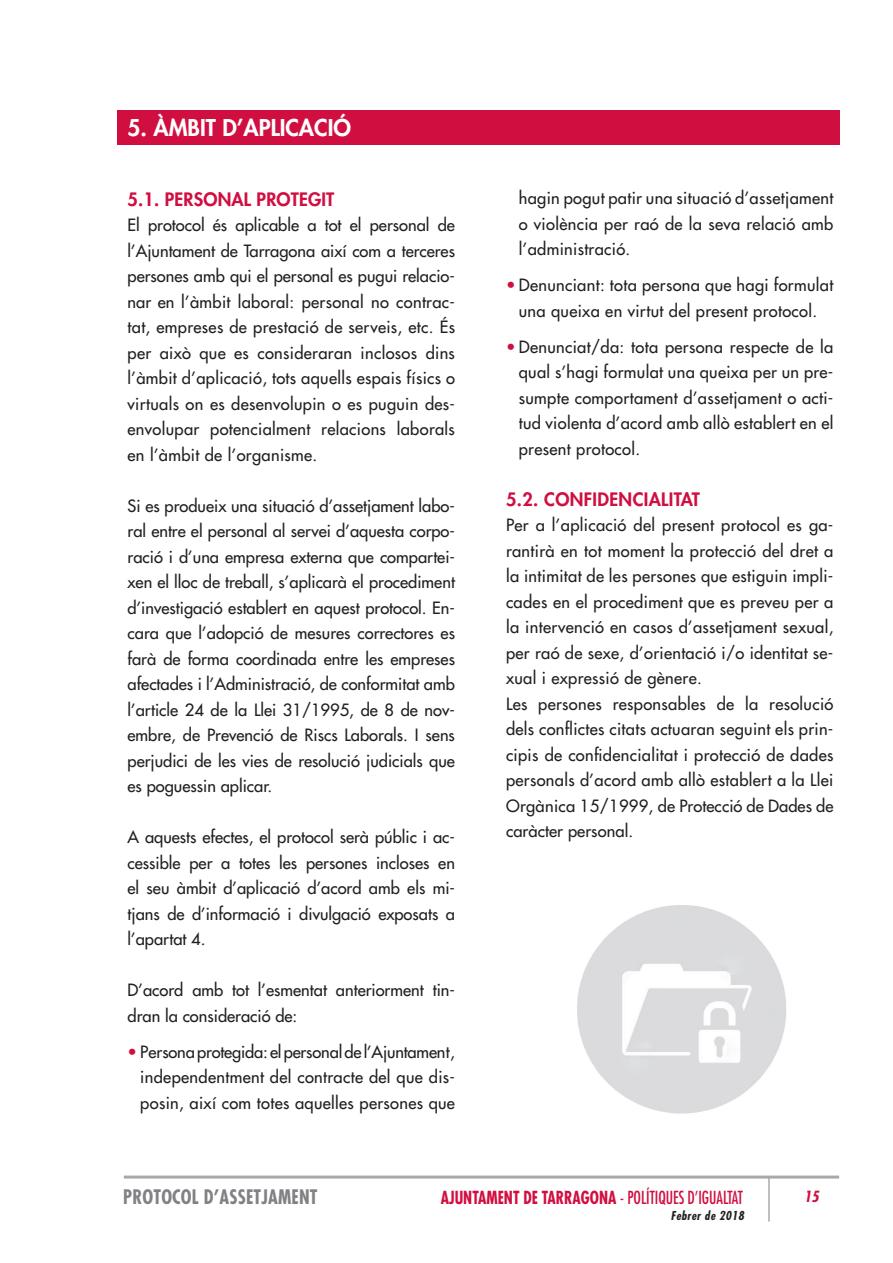
<style>
.page{position:relative;width:893px;height:1263px;background:#fff}
.page>*{position:absolute;margin:0;border:0;box-sizing:border-box;transform-origin:0 0}
.t1{font:800 22.5px "Futura";color:#fff}
.t2{font:700 condensed 19.5px "Futura";letter-spacing:.01em;color:#808285;scale:.95 1}
.t3{font:800 18px "Futura";letter-spacing:.01em;color:#d10e40}
.t4{font:700 condensed 17.55px "Futura";color:#d10e40;scale:.9 1}
.t5{font:16.5px/25.5px "Futura";letter-spacing:.02em;color:#231f20;text-align:justify}
.t6{font:16.5px/25.5px "Futura";color:#231f20}
.t7{font:italic 700 condensed 15px "Futura";color:#d10e40}
.t8{font:italic 700 condensed 12px "Futura";letter-spacing:.04em;color:#231f20}
.s1{color:#d10e40}
.s2{font-weight:400}
</style>
<div class="page">
<hr style="left:124px;top:1175px;width:715px;height:3px;background:#a8a9ad">
<hr style="left:768px;top:1178px;width:2px;height:43px;background:#a8a9ad">
<div style="left:117px;top:111px;width:722px;height:34px;background:#d10e40"></div>
<img style="left:577px;top:905px;width:209px;height:209px">
<p class="t1" style="left:128px;top:113px;width:225px">5. ÀMBIT D’APLICACIÓ</p>
<p class="t1" style="left:128px;top:113px;width:170px">1 INTRODUCCIÓ</p>
<p class="t3" style="left:128px;top:188px;width:208px">5.1. PERSONAL PROTEGIT</p>
<p class="t5" style="left:128px;top:212px;width:329px">El protocol és aplicable a tot el personal de l’Ajuntament de Tarragona així com a terceres persones amb qui el personal es pugui relacio&shy;nar en l’àmbit laboral: personal no contrac&shy;tat, empreses de prestació de serveis, etc. És per això que es consideraran inclosos dins l’àmbit d’aplicació, tots aquells espais físics o virtuals on es desenvolupin o es puguin des&shy;envolupar potencialment relacions laborals en l’àmbit de l’organisme.</p>
<p class="t5" style="left:128px;top:493px;width:329px">Si es produeix una situació d’assetjament labo&shy;ral entre el personal al servei d’aquesta corpo&shy;ració i d’una empresa externa que compartei&shy;xen el lloc de treball, s’aplicarà el procediment d’investigació establert en aquest protocol. En&shy;cara que l’adopció de mesures correctores es farà de forma coordinada entre les empreses afectades i l’Administració, de conformitat amb l’article 24 de la Llei 31/1995, de 8 de nov&shy;embre, de Prevenció de Riscs Laborals. I sens perjudici de les vies de resolució judicials que es poguessin aplicar.</p>
<p class="t5" style="left:128px;top:824px;width:329px">A aquests efectes, el protocol serà públic i ac&shy;cessible per a totes les persones incloses en el seu àmbit d’aplicació d’acord amb els mi&shy;tjans de d’informació i divulgació exposats a l’apartat 4.</p>
<p class="t6" style="left:128px;top:977px;width:329px">D’acord amb tot l’esmentat anteriorment tin&shy;dran la consideració de:</p>
<p class="t5" style="left:140px;top:1039px;width:316px;text-indent:-13px"><span class="s1">•</span> Persona protegida: el personal de l’Ajuntament, independentment del contracte del que dis&shy;posin, així com totes aquelles persones que</p>
<p class="t5" style="left:519px;top:186px;width:316px">hagin pogut patir una situació d’assetjament o violència per raó de la seva relació amb l’administració.</p>
<p class="t5" style="left:506px;top:273px;width:329px;text-align:center"><span class="s1">•</span> Denunciant: tota persona que hagi formulat una queixa en virtut del present protocol.</p>
<p class="t5" style="left:519px;top:334px;width:316px;text-indent:-13px"><span class="s1">•</span> Denunciat/da: tota persona respecte de la qual s’hagi formulat una queixa per un pre&shy;sumpte comportament d’assetjament o acti&shy;tud violenta d’acord amb allò establert en el present protocol.</p>
<p class="t3" style="left:506px;top:488px;width:196px">5.2. CONFIDENCIALITAT</p>
<p class="t5" style="left:506px;top:513px;width:329px">Per a l’aplicació del present protocol es ga&shy;rantirà en tot moment la protecció del dret a la intimitat de les persones que estiguin impli&shy;cades en el procediment que es preveu per a la intervenció en casos d’assetjament sexual, per raó de sexe, d’orientació i/o identitat se&shy;xual i expressió de gènere.</p>
<p class="t5" style="left:506px;top:691px;width:329px">Les persones responsables de la resolució dels conflictes citats actuaran seguint els prin&shy;cipis de confidencialitat i protecció de dades personals d’acord amb allò establert a la Llei Orgànica 15/1999, de Protecció de Dades de caràcter personal.</p>
<p class="t2" style="left:123px;top:1184px;width:206px">PROTOCOL D’ASSETJAMENT</p>
<p class="t4" style="left:441px;top:1186px;width:337px">AJUNTAMENT DE TARRAGONA <span class="s2">- POLÍTIQUES D’IGUALTAT</span></p>
<p class="t7" style="left:804px;top:1187px;width:16px">15</p>
<p class="t8" style="left:671px;top:1208px;width:75px">Febrer de 2018</p>
</div>
